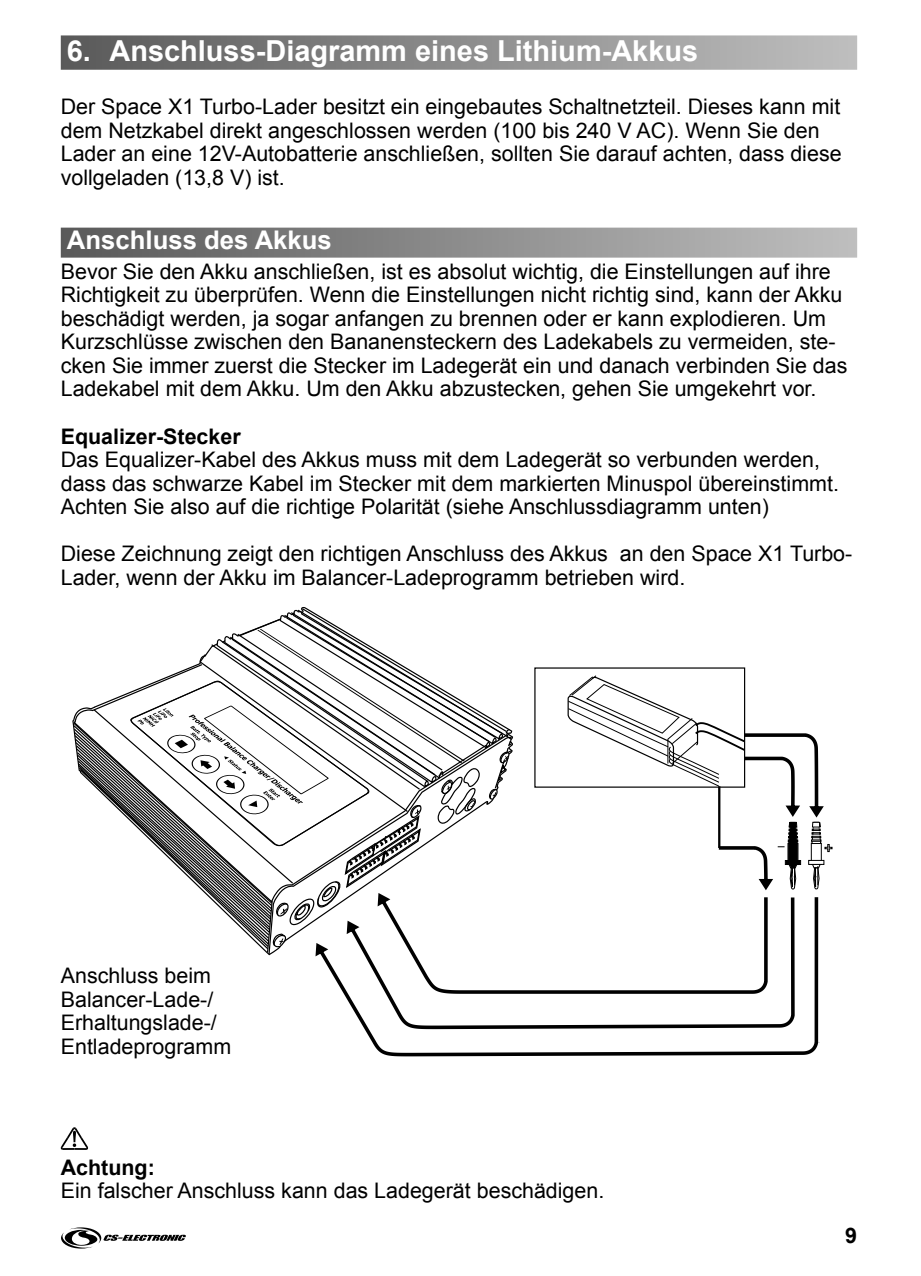
<style>
.page{position:relative;width:921px;height:1276px;background:#fff}
.page>*{position:absolute;margin:0;border:0;box-sizing:border-box;transform-origin:0 0}
.t1{font:700 29px "Arial";color:#fff}
.t2{font:700 25.75px "Arial";color:#fff}
.t3{font:21.5px/23.5px "Arial";color:#000}
.t4{font:700 21.5px "Arial";color:#000}
</style>
<div class="page">
<svg style="left:61px;top:1227px;width:125px;height:21px"></svg>
<div style="left:61px;top:35px;width:795px;height:35px;background:linear-gradient(to right,#595959,#bfbfbf)"></div>
<div style="left:61px;top:228px;width:795px;height:30px;background:linear-gradient(to right,#595959,#bfbfbf)"></div>
<svg style="left:61px;top:1127px;width:27px;height:23px"></svg>
<svg style="left:344px;top:994px;width:474px;height:62px"></svg>
<svg style="left:346px;top:994px;width:448px;height:35px"></svg>
<svg style="left:72px;top:607px;width:760px;height:387px"></svg>
<hr style="left:718px;top:786px;width:2px;height:62px;background:#000">
<h1 class="t1" style="left:67px;top:32px;width:632px">6. Anschluss-Diagramm eines Lithium-Akkus</h1>
<p class="t3" style="left:61px;top:95px;width:782px">Der Space X1 Turbo-Lader besitzt ein eingebautes Schaltnetzteil. Dieses kann mit dem Netzkabel direkt angeschlossen werden (100 bis 240 V AC). Wenn Sie den Lader an eine 12V-Autobatterie anschließen, sollten Sie darauf achten, dass diese vollgeladen (13,8 V) ist.</p>
<p class="t2" style="left:67px;top:223px;width:266px">Anschluss des Akkus</p>
<p class="t3" style="left:61px;top:259px;width:788px">Bevor Sie den Akku anschließen, ist es absolut wichtig, die Einstellungen auf ihre Richtigkeit zu überprüfen. Wenn die Einstellungen nicht richtig sind, kann der Akku beschädigt werden, ja sogar anfangen zu brennen oder er kann explodieren. Um Kurzschlüsse zwischen den Bananensteckern des Ladekabels zu vermeiden, ste&shy;cken Sie immer zuerst die Stecker im Ladegerät ein und danach verbinden Sie das Ladekabel mit dem Akku. Um den Akku abzustecken, gehen Sie umgekehrt vor.</p>
<p class="t4" style="left:61px;top:422px;width:181px">Equalizer-Stecker</p>
<p class="t3" style="left:61px;top:448px;width:779px">Das Equalizer-Kabel des Akkus muss mit dem Ladegerät so verbunden werden, dass das schwarze Kabel im Stecker mit dem markierten Minuspol übereinstimmt.<br>Achten Sie also auf die richtige Polarität (siehe Anschlussdiagramm unten)</p>
<p class="t3" style="left:61px;top:542px;width:792px">Diese Zeichnung zeigt den richtigen Anschluss des Akkus an den Space X1 Turbo-<br>Lader, wenn der Akku im Balancer-Ladeprogramm betrieben wird.</p>
<p class="t3" style="left:61px;top:964px;width:172px">Anschluss beim<br>Balancer-Lade-/<br>Erhaltungslade-/<br>Entladeprogramm</p>
<p class="t4" style="left:61px;top:1153px;width:96px">Achtung:</p>
<p class="t3" style="left:61px;top:1179px;width:545px">Ein falscher Anschluss kann das Ladegerät beschädigen.</p>
<p class="t4" style="left:845px;top:1221px;width:13px">9</p>
</div>
